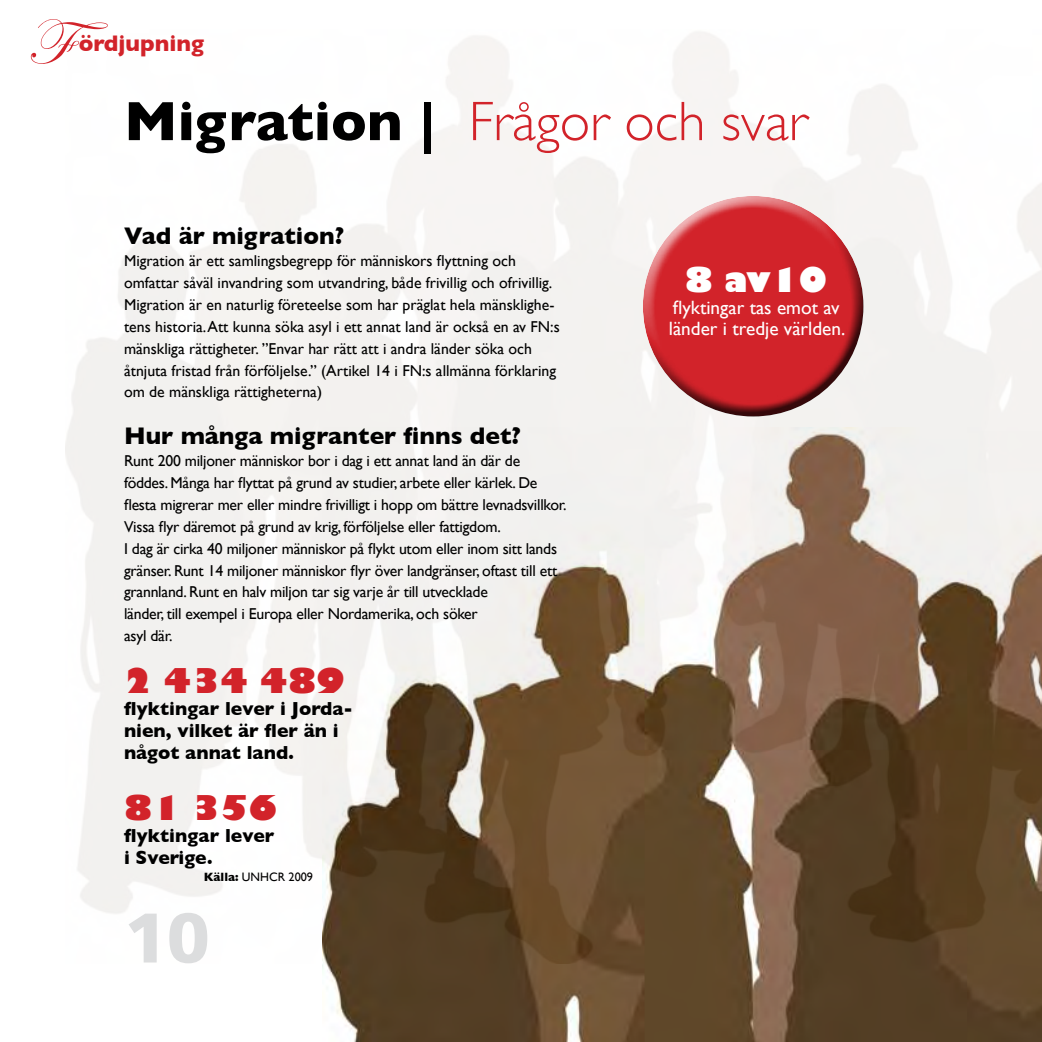
<style>
.page{position:relative;width:1042px;height:1042px;background:#fff}
.page>*{position:absolute;margin:0;border:0;box-sizing:border-box;transform-origin:0 0}
.t1{font:900 70px "Frutiger";color:#dcddde}
.t2{font:65.1px "Edwardian Script ITC";color:#d2232a}
.t3{font:300 56px "Gill Sans";color:#d2232a}
.t4{font:800 33.25px "Gill Sans";color:#d2232a}
.t5{font:800 33.25px "Gill Sans";color:#fff}
.t6{font:700 24.5px "Gill Sans";color:#000}
.t7{font:700 22.93px "Gill Sans";color:#d2232a}
.t8{font:700 19.25px/21.9px "Gill Sans";color:#000}
.t9{font:19.25px/21.9px "Gill Sans";color:#fff}
.t10{font:15.75px/21.9px "Gill Sans";letter-spacing:-.015em;color:#000}
.t11{font:12.25px "Gill Sans";color:#000}
.s1{font-weight:700;color:#000}
.s2{font-weight:700}
</style>
<div class="page">
<svg style="left:322px;top:963px;width:720px;height:79px;background:#634d33"></svg>
<img style="left:65px;top:32px;width:977px;height:931px">
<div style="left:641px;top:193px;width:215px;height:172px;background:#fff;opacity:.75"></div>
<div style="left:645px;top:230px;width:220px;height:187px;background:#000;opacity:.75"></div>
<h2 class="t2" style="left:27px;top:7px;width:82px">F</h2>
<h3 class="t7" style="left:79px;top:30px;width:127px">ördjupning</h3>
<h3 class="t3" style="left:124px;top:89px;width:685px"><span class="s1">Migration |</span> Frågor och svar</h3>
<h3 class="t6" style="left:124px;top:222px;width:222px">Vad är migration?</h3>
<p class="t10" style="left:124px;top:250px;width:437px">Migration är ett samlingsbegrepp för människors flyttning och omfattar såväl invandring som utvandring, både frivillig och ofrivillig.<br>Migration är en naturlig företeelse som har präglat hela mänsklighe&shy;tens historia. Att kunna söka asyl i ett annat land är också en av FN:s mänskliga rättigheter. ”Envar har rätt att i andra länder söka och åtnjuta fristad från förföljelse.” (Artikel 14 i FN:s allmänna förklaring om de mänskliga rättigheterna)</p>
<h3 class="t6" style="left:124px;top:422px;width:398px">Hur många migranter finns det?</h3>
<p class="t10" style="left:124px;top:450px;width:444px">Runt 200 miljoner människor bor i dag i ett annat land än där de föddes. Många har flyttat på grund av studier, arbete eller kärlek. De flesta migrerar mer eller mindre frivilligt i hopp om bättre levnadsvillkor.<br>Vissa flyr däremot på grund av krig, förföljelse eller fattigdom.<br>I dag är cirka 40 miljoner människor på flykt utom eller inom sitt lands gränser. Runt 14 miljoner människor flyr över landgränser, oftast till ett grannland. Runt en halv miljon tar sig varje år till utvecklade<br>länder, till exempel i Europa eller Nordamerika, och söker<br>asyl där.</p>
<h3 class="t4" style="left:124px;top:660px;width:222px">2 434 489</h3>
<p class="t8" style="left:124px;top:697px;width:230px">flyktingar lever i Jorda&shy;nien, vilket är fler än i något annat land.</p>
<h3 class="t4" style="left:124px;top:786px;width:155px">81 356</h3>
<p class="t8" style="left:124px;top:824px;width:152px">flyktingar lever i Sverige.</p>
<p class="t11" style="left:204px;top:869px;width:111px"><span class="s2">Källa:</span> UNHCR 2009</p>
<h1 class="t1" style="left:124px;top:895px;width:87px">10</h1>
<h3 class="t5" style="left:685px;top:258px;width:144px">8 av10</h3>
<p class="t9" style="left:669px;top:296px;width:178px">flyktingar tas emot av länder i tredje världen.</p>
</div>
